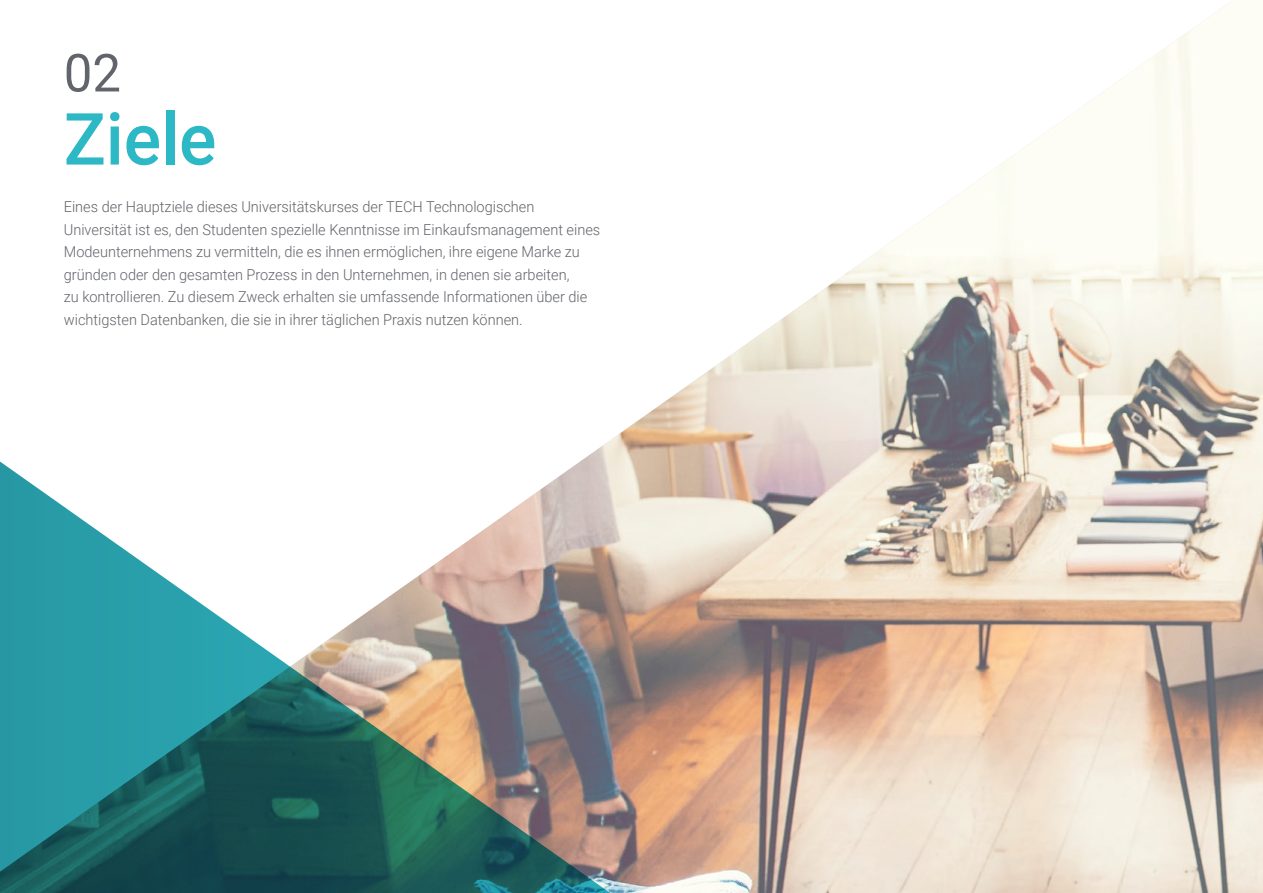
<style>
.page{position:relative;width:1263px;height:893px;background:#fff}
.page>*{position:absolute;margin:0;border:0;box-sizing:border-box;transform-origin:0 0}
.t1{font:500 72px "Roboto";color:#2db8c5}
.t2{font:52.5px "Roboto";color:#61646a}
.t3{font:300 15px/22.5px "Roboto";color:#61646a}
</style>
<div class="page">
<img style="left:602px;top:0;width:661px;height:893px">
<svg style="left:0;top:446px;width:640px;height:447px"></svg>
<h2 class="t2" style="left:64px;top:36px;width:59px">02</h2>
<h1 class="t1" style="left:64px;top:89px;width:154px">Ziele</h1>
<p class="t3" style="left:64px;top:195px;width:538px">Eines der Hauptziele dieses Universitätskurses der TECH Technologischen Universität ist es, den Studenten spezielle Kenntnisse im Einkaufsmanagement eines Modeunternehmens zu vermitteln, die es ihnen ermöglichen, ihre eigene Marke zu gründen oder den gesamten Prozess in den Unternehmen, in denen sie arbeiten,<br>zu kontrollieren. Zu diesem Zweck erhalten sie umfassende Informationen über die wichtigsten Datenbanken, die sie in ihrer täglichen Praxis nutzen können.</p>
</div>
